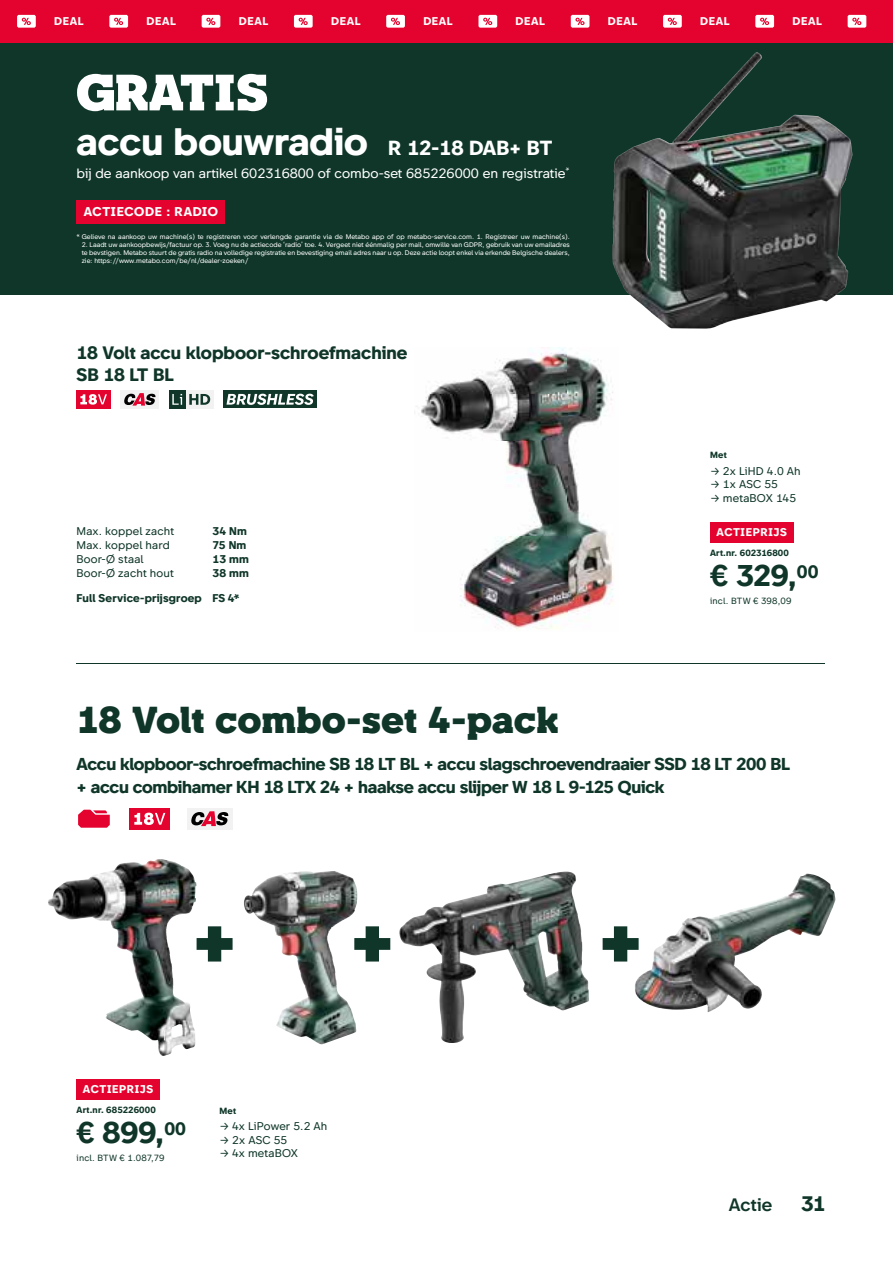
<style>
.page{position:relative;width:893px;height:1263px;background:#fff}
.page>*{position:absolute;margin:0;border:0;box-sizing:border-box;transform-origin:0 0}
.t1{font:900 51px "Metabo Slab";letter-spacing:.02em;color:#fff}
.t2{font:700 38.25px "Metabo Sans";color:#fff}
.t3{font:800 37.5px "Metabo Slab";letter-spacing:.015em;color:#0f3629}
.t4{font:700 30px "Metabo Sans";letter-spacing:-.01em;color:#0f3629}
.t5{font:700 21px "Metabo Slab";color:#0f3629}
.t6{font:700 18px/22.5px "Metabo Sans";color:#0f3629}
.t7{font:600 18px "Metabo Sans";letter-spacing:.005em;color:#0f3629}
.t8{font:700 17.25px/22.5px "Metabo Sans";letter-spacing:-.02em;color:#0f3629}
.t9{font:13.5px "Metabo Sans";color:#fff}
.t10{font:700 12.75px "Metabo Sans";letter-spacing:.05em;color:#fff}
.t11{font:11.25px "Metabo Sans";letter-spacing:.015em;color:#0f3629}
.t12{font:700 11.25px "Metabo Sans";letter-spacing:.06em;color:#fff}
.t13{font:700 11.25px/24.6px "Metabo Sans";letter-spacing:.015em;color:#0f3629}
.t14{font:700 9px "Metabo Sans";letter-spacing:.02em;color:#0f3629}
.t15{font:9px "Metabo Sans";letter-spacing:.015em;color:#0f3629}
.t16{font:6.75px/8.1px "Metabo Sans";color:#fff;text-align:justify}
.s1{font-size:20.4px}
</style>
<div class="page">
<hr style="left:77px;top:663px;width:748px;height:1px;background:#0f3629">
<svg style="left:197px;top:926px;width:36px;height:35px"></svg>
<svg style="left:357px;top:926px;width:33px;height:35px"></svg>
<svg style="left:603px;top:926px;width:31px;height:35px"></svg>
<div style="left:0;top:14px;width:893px;height:281px;background:#0f3629"></div>
<img style="left:48px;top:859px;width:147px;height:197px">
<img style="left:399px;top:872px;width:165px;height:171px">
<img style="left:244px;top:871px;width:113px;height:173px">
<img style="left:634px;top:874px;width:201px;height:138px">
<svg style="left:78px;top:810px;width:32px;height:18px"></svg>
<div style="left:130px;top:808px;width:40px;height:21px;background:#e4032e"></div>
<svg style="left:134px;top:813px;width:31px;height:12px"></svg>
<div style="left:187px;top:808px;width:45px;height:21px;background:#f2f2f2"></div>
<svg style="left:191px;top:811px;width:37px;height:15px"></svg>
<img style="left:416px;top:347px;width:197px;height:282px">
<div style="left:121px;top:390px;width:38px;height:18px;background:#f2f2f2"></div>
<svg style="left:124px;top:393px;width:31px;height:13px"></svg>
<div style="left:77px;top:390px;width:34px;height:18px;background:#e4032e"></div>
<svg style="left:80px;top:394px;width:27px;height:11px"></svg>
<div style="left:223px;top:390px;width:94px;height:18px;background:#0f3629"></div>
<svg style="left:226px;top:394px;width:88px;height:11px"></svg>
<div style="left:169px;top:390px;width:17px;height:18px;background:#0f3629"></div>
<div style="left:186px;top:390px;width:27px;height:18px;background:#f2f2f2"></div>
<svg style="left:172px;top:394px;width:10px;height:11px"></svg>
<svg style="left:189px;top:394px;width:21px;height:11px"></svg>
<div style="left:0;top:0;width:893px;height:43px;background:#e4032e"></div>
<svg style="left:17px;top:15px;width:19px;height:13px"></svg>
<svg style="left:109px;top:15px;width:19px;height:13px"></svg>
<svg style="left:202px;top:15px;width:18px;height:13px"></svg>
<svg style="left:294px;top:15px;width:19px;height:13px"></svg>
<svg style="left:386px;top:15px;width:19px;height:13px"></svg>
<svg style="left:478px;top:15px;width:19px;height:13px"></svg>
<svg style="left:571px;top:15px;width:18px;height:13px"></svg>
<svg style="left:663px;top:15px;width:19px;height:13px"></svg>
<svg style="left:755px;top:15px;width:19px;height:13px"></svg>
<svg style="left:848px;top:15px;width:18px;height:13px"></svg>
<div style="left:77px;top:200px;width:148px;height:24px;background:#e4032e"></div>
<div style="left:77px;top:1079px;width:83px;height:21px;background:#e4032e"></div>
<div style="left:710px;top:522px;width:83px;height:20px;background:#e4032e"></div>
<img style="left:612px;top:52px;width:240px;height:277px">
<h3 class="t12" style="left:54px;top:14px;width:31px">DEAL</h3>
<h3 class="t12" style="left:147px;top:14px;width:31px">DEAL</h3>
<h3 class="t12" style="left:239px;top:14px;width:31px">DEAL</h3>
<h3 class="t12" style="left:331px;top:14px;width:31px">DEAL</h3>
<h3 class="t12" style="left:423px;top:14px;width:31px">DEAL</h3>
<h3 class="t12" style="left:516px;top:14px;width:31px">DEAL</h3>
<h3 class="t12" style="left:608px;top:14px;width:31px">DEAL</h3>
<h3 class="t12" style="left:700px;top:14px;width:31px">DEAL</h3>
<h3 class="t12" style="left:792px;top:14px;width:31px">DEAL</h3>
<h1 class="t1" style="left:77px;top:60px;width:194px">GRATIS</h1>
<h2 class="t2" style="left:77px;top:118px;width:477px">accu bouwradio <span class="s1">R 12-18 DAB+ BT</span></h2>
<h3 class="t9" style="left:77px;top:165px;width:494px">bij de aankoop van artikel 602316800 of combo-set 685226000 en registratie<sup>*</sup></h3>
<h3 class="t10" style="left:84px;top:204px;width:136px">ACTIECODE : RADIO</h3>
<p class="t16" style="left:77px;top:233px;width:495px">* Gelieve na aankoop uw machine(s) te registreren voor verlengde garantie via de Metabo app of op metabo-service.com. 1. Registreer uw machine(s).</p>
<p class="t16" style="left:82px;top:241px;width:490px">2. Laadt uw aankoopbewijs/factuur op. 3. Voeg nu de actiecode ‘radio’ toe. 4. Vergeet niet éénmalig per mail, omwille van GDPR, gebruik van uw emailadres te bevstigen. Metabo stuurt de gratis radio na volledige registratie en bevestiging email adres naar u op. Deze actie loopt enkel via erkende Belgische dealers, zie: https://www.metabo.com/be/nl/dealer-zoeken/</p>
<h3 class="t6" style="left:77px;top:341px;width:332px">18 Volt accu klopboor-schroefmachine<br>SB 18 LT BL</h3>
<h3 class="t11" style="left:77px;top:524px;width:99px">Max. koppel zacht</h3>
<h3 class="t13" style="left:213px;top:519px;width:36px">34 Nm</h3>
<h3 class="t11" style="left:77px;top:538px;width:95px">Max. koppel hard</h3>
<h3 class="t13" style="left:213px;top:533px;width:35px">75 Nm</h3>
<h3 class="t11" style="left:77px;top:552px;width:69px">Boor-Ø staal</h3>
<h3 class="t13" style="left:213px;top:547px;width:38px">13 mm</h3>
<h3 class="t11" style="left:77px;top:566px;width:99px">Boor-Ø zacht hout</h3>
<h3 class="t13" style="left:77px;top:561px;width:174px;text-indent:136px">38 mm<br>Full Service-prijsgroep FS 4*</h3>
<h3 class="t3" style="left:77px;top:696px;width:483px">18 Volt combo-set 4-pack</h3>
<h3 class="t14" style="left:710px;top:450px;width:18px">Met</h3>
<h3 class="t11" style="left:710px;top:464px;width:92px">→ 2x LiHD 4.0 Ah</h3>
<h3 class="t11" style="left:710px;top:478px;width:69px">→ 1x ASC 55</h3>
<h3 class="t11" style="left:710px;top:491px;width:88px">→ metaBOX 145</h3>
<h3 class="t12" style="left:716px;top:525px;width:72px">ACTIEPRIJS</h3>
<h3 class="t14" style="left:710px;top:547px;width:80px">Art.nr. 602316800</h3>
<h3 class="t4" style="left:710px;top:557px;width:110px">€ 329,<sup>00</sup></h3>
<h3 class="t15" style="left:710px;top:595px;width:83px">incl. BTW € 398,09</h3>
<h3 class="t8" style="left:77px;top:753px;width:715px">Accu klopboor-schroefmachine SB 18 LT BL + accu slagschroevendraaier SSD 18 LT 200 BL + accu combihamer KH 18 LTX 24 + haakse accu slijper W 18 L 9-125 Quick</h3>
<h3 class="t12" style="left:83px;top:1082px;width:72px">ACTIEPRIJS</h3>
<h3 class="t14" style="left:77px;top:1104px;width:81px">Art.nr. 685226000</h3>
<h3 class="t4" style="left:77px;top:1114px;width:111px">€ 899,<sup>00</sup></h3>
<h3 class="t15" style="left:77px;top:1152px;width:89px">incl. BTW € 1.087,79</h3>
<h3 class="t14" style="left:219px;top:1105px;width:18px">Met</h3>
<h3 class="t11" style="left:219px;top:1119px;width:109px">→ 4x LiPower 5.2 Ah</h3>
<h3 class="t11" style="left:219px;top:1133px;width:69px">→ 2x ASC 55</h3>
<h3 class="t11" style="left:219px;top:1146px;width:80px">→ 4x metaBOX</h3>
<h3 class="t7" style="left:729px;top:1193px;width:45px">Actie</h3>
<h3 class="t5" style="left:801px;top:1190px;width:26px">31</h3>
</div>
